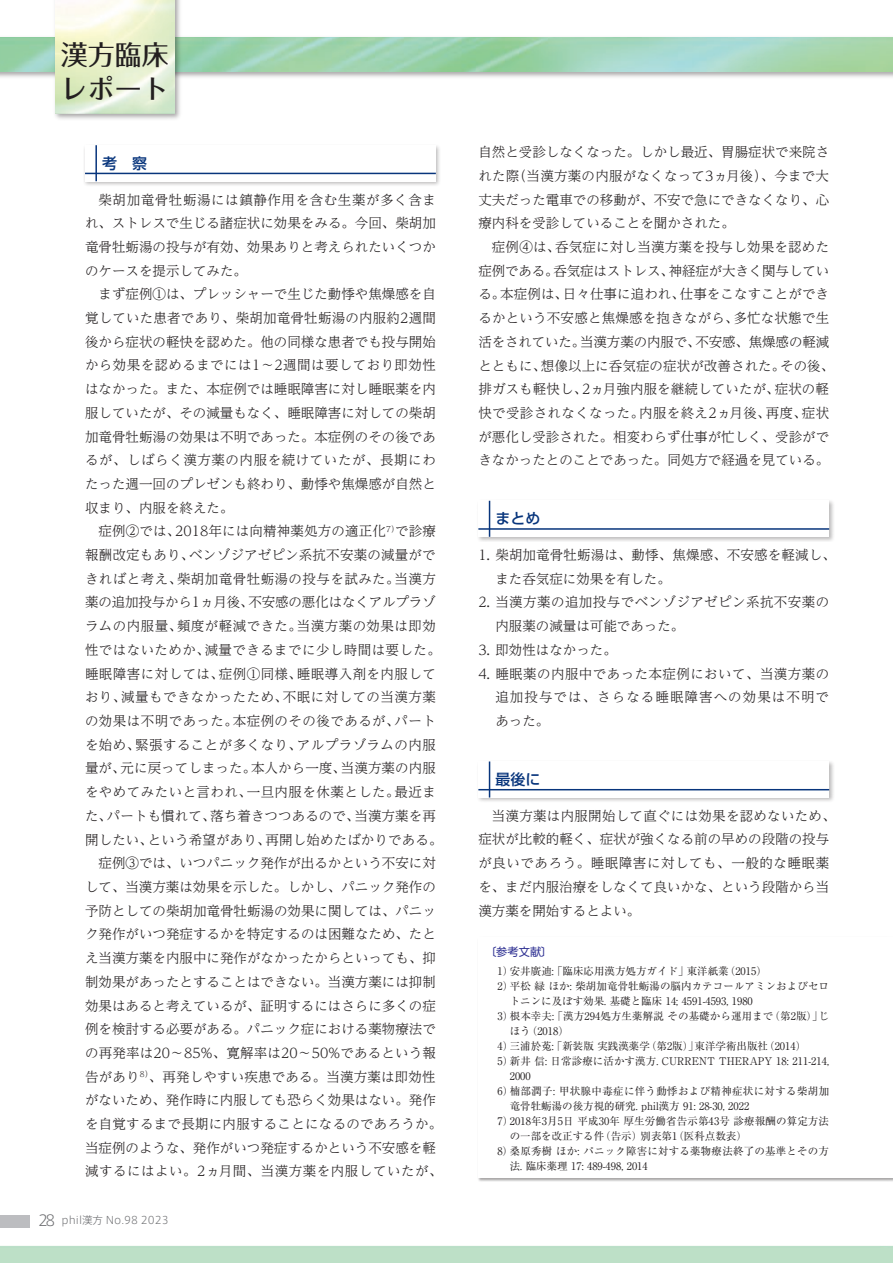
<style>
.page{position:relative;width:893px;height:1263px;background:#fff}
.page>*{position:absolute;margin:0;border:0;box-sizing:border-box;transform-origin:0 0}
.t1{font:500 27px/34.5px "Folk Pro";color:#231f20}
.t2{font:500 15px "UD Shin Go Pr 6";color:#08357c}
.t3{font:300 13.5px/23.7px "UD Reimin Pr 6";letter-spacing:.005em;color:#231f20;text-align:justify}
.t4{font:300 13.5px/23.7px "UD Reimin Pr 6";letter-spacing:.03em;color:#231f20}
.t5{font:11.25px "UD Shin Go Pr 6";color:#2e3092}
.t6{font:10.5px "Ryumin Pr 6";letter-spacing:.005em;color:#231f20}
.t7{font:10.5px "Ryumin Pr 6";letter-spacing:.03em;color:#231f20}
.t8{font:300 10.5px "Axis Std";color:#6c6d70}
.s1{font-size:15px}
</style>
<div class="page">
<img style="left:51px;top:0;width:132px;height:119px">
<img style="left:56px;top:0;width:119px;height:114px">
<div style="left:0;top:1215px;width:30px;height:13px;background:#bcbdc0"></div>
<div style="left:83px;top:143px;width:358px;height:44px;background:#231f20;opacity:.3"></div>
<div style="left:85px;top:145px;width:351px;height:36px;background:#fff"></div>
<hr style="left:95px;top:145px;width:2px;height:36px;background:#08357c">
<hr style="left:85px;top:173px;width:351px;height:1px;background:#08357c">
<div style="left:476px;top:499px;width:359px;height:43px;background:#231f20;opacity:.3"></div>
<div style="left:478px;top:501px;width:351px;height:36px;background:#fff"></div>
<hr style="left:489px;top:501px;width:1px;height:36px;background:#08357c">
<hr style="left:478px;top:528px;width:351px;height:2px;background:#08357c">
<div style="left:476px;top:759px;width:359px;height:44px;background:#231f20;opacity:.3"></div>
<div style="left:478px;top:761px;width:351px;height:36px;background:#fff"></div>
<hr style="left:489px;top:761px;width:1px;height:36px;background:#08357c">
<hr style="left:478px;top:789px;width:351px;height:1px;background:#08357c">
<h1 class="t1" style="left:61px;top:33px;width:109px">漢方臨床レポート</h1>
<p class="t2" style="left:102px;top:151px;width:46px">考　察</p>
<p class="t3" style="left:85px;top:187px;width:352px;text-indent:14px">柴胡加竜骨牡蛎湯には鎮静作用を含む生薬が多く含まれ、ストレスで生じる諸症状に効果をみる。今回、柴胡加竜骨牡蛎湯の投与が有効、効果ありと考えられたいくつかのケースを提示してみた。</p>
<p class="t3" style="left:85px;top:282px;width:352px;text-indent:14px">まず症例①は、プレッシャーで生じた動悸や焦燥感を自覚していた患者であり、柴胡加竜骨牡蛎湯の内服約2週間後から症状の軽快を認めた。他の同様な患者でも投与開始から効果を認めるまでには1～2週間は要しており即効性はなかった。また、本症例では睡眠障害に対し睡眠薬を内服していたが、その減量もなく、睡眠障害に対しての柴胡加竜骨牡蛎湯の効果は不明であった。本症例のその後であるが、しばらく漢方薬の内服を続けていたが、長期にわたった週一回のプレゼンも終わり、動悸や焦燥感が自然と収まり、内服を終えた。</p>
<p class="t3" style="left:85px;top:519px;width:359px;text-align:center">症例②では、2018年には向精神薬処方の適正化<sup>7）</sup>で診療<br>報酬改定もあり、ベンゾジアゼピン系抗不安薬の減量ができればと考え、柴胡加竜骨牡蛎湯の投与を試みた。当漢方薬の追加投与から1ヵ月後、不安感の悪化はなくアルプラゾラムの内服量、頻度が軽減できた。当漢方薬の効果は即効性ではないためか、減量できるまでに少し時間は要した。睡眠障害に対しては、症例①同様、睡眠導入剤を内服しており、減量もできなかったため、不眠に対しての当漢方薬の効果は不明であった。本症例のその後であるが、パートを始め、緊張することが多くなり、アルプラゾラムの内服量が、元に戻ってしまった。本人から一度、当漢方薬の内服をやめてみたいと言われ、一旦内服を休薬とした。最近また、パートも慣れて、落ち着きつつあるので、当漢方薬を再開したい、という希望があり、再開し始めたばかりである。症例③では、いつパニック発作が出るかという不安に対<br>して、当漢方薬は効果を示した。しかし、パニック発作の予防としての柴胡加竜骨牡蛎湯の効果に関しては、パニック発作がいつ発症するかを特定するのは困難なため、たとえ当漢方薬を内服中に発作がなかったからといっても、抑制効果があったとすることはできない。当漢方薬には抑制効果はあると考えているが、証明するにはさらに多くの症例を検討する必要がある。パニック症における薬物療法での再発率は20～85%、寛解率は20～50%であるという報告があり<sup>8）</sup>、再発しやすい疾患である。当漢方薬は即効性がないため、発作時に内服しても恐らく効果はない。発作を自覚するまで長期に内服することになるのであろうか。当症例のような、発作がいつ発症するかという不安感を軽減するにはよい。2ヵ月間、当漢方薬を内服していたが、</p>
<p class="t8" style="left:38px;top:1213px;width:132px"><span class="s1">28</span> phil漢方 No.98 2023</p>
<p class="t3" style="left:478px;top:140px;width:352px">自然と受診しなくなった。しかし最近、胃腸症状で来院された際（当漢方薬の内服がなくなって3ヵ月後）、今まで大丈夫だった電車での移動が、不安で急にできなくなり、心療内科を受診していることを聞かされた。</p>
<p class="t3" style="left:478px;top:234px;width:357px;text-align:left;text-indent:14px">症例④は、呑気症に対し当漢方薬を投与し効果を認めた症例である。呑気症はストレス、神経症が大きく関与している。本症例は、日々仕事に追われ、仕事をこなすことができるかという不安感と焦燥感を抱きながら、多忙な状態で生活をされていた。当漢方薬の内服で、不安感、焦燥感の軽減とともに、想像以上に呑気症の症状が改善された。その後、排ガスも軽快し、2ヵ月強内服を継続していたが、症状の軽快で受診されなくなった。内服を終え2ヵ月後、再度、症状が悪化し受診された。相変わらず仕事が忙しく、受診ができなかったとのことであった。同処方で経過を見ている。</p>
<p class="t2" style="left:495px;top:507px;width:46px">まとめ</p>
<p class="t3" style="left:495px;top:543px;width:342px;text-indent:-17px">1. 柴胡加竜骨牡蛎湯は、動悸、焦燥感、不安感を軽減し、また呑気症に効果を有した。</p>
<p class="t4" style="left:495px;top:590px;width:335px;text-indent:-17px">2. 当漢方薬の追加投与でベンゾジアゼピン系抗不安薬の内服薬の減量は可能であった。</p>
<p class="t3" style="left:478px;top:637px;width:140px">3. 即効性はなかった。</p>
<p class="t3" style="left:495px;top:661px;width:335px;text-indent:-17px">4. 睡眠薬の内服中であった本症例において、当漢方薬の追加投与では、さらなる睡眠障害への効果は不明であった。</p>
<p class="t2" style="left:495px;top:767px;width:46px">最後に</p>
<p class="t3" style="left:478px;top:803px;width:359px;text-align:left;text-indent:14px">当漢方薬は内服開始して直ぐには効果を認めないため、症状が比較的軽く、症状が強くなる前の早めの段階の投与が良いであろう。睡眠障害に対しても、一般的な睡眠薬を、まだ内服治療をしなくて良いかな、という段階から当漢方薬を開始するとよい。</p>
<p class="t5" style="left:485px;top:943px;width:69px">〔参考文献〕</p>
<p class="t6" style="left:497px;top:962px;width:271px">1）安井廣迪: 「臨床応用漢方処方ガイド」東洋紙業（2015）</p>
<p class="t6" style="left:497px;top:977px;width:333px">2）平松緑ほか: 柴胡加竜骨牡蛎湯の脳内カテコールアミンおよびセロ</p>
<p class="t6" style="left:510px;top:992px;width:245px">トニンに及ぼす効果. 基礎と臨床 14; 4591-4593, 1980</p>
<p class="t6" style="left:497px;top:1007px;width:333px">3）根本幸夫: 「漢方294処方生薬解説その基礎から運用まで（第2版）」じ</p>
<p class="t6" style="left:510px;top:1022px;width:61px">ほう（2018）</p>
<p class="t6" style="left:497px;top:1037px;width:310px">4）三浦於菟: 「新装版実践漢薬学（第2版）」東洋学術出版社（2014）</p>
<p class="t6" style="left:497px;top:1052px;width:333px">5）新井信: 日常診療に活かす漢方. CURRENT THERAPY 18: 211-214,</p>
<p class="t6" style="left:510px;top:1067px;width:22px">2000</p>
<p class="t7" style="left:497px;top:1082px;width:333px">6）楠部潤子: 甲状腺中毒症に伴う動悸および精神症状に対する柴胡加</p>
<p class="t6" style="left:510px;top:1097px;width:241px">竜骨牡蛎湯の後方視的研究. phil漢方 91: 28-30, 2022</p>
<p class="t6" style="left:497px;top:1112px;width:333px">7）2018年3月5日平成30年厚生労働省告示第43号診療報酬の算定方法</p>
<p class="t6" style="left:510px;top:1127px;width:239px">の一部を改正する件（告示）別表第1（医科点数表）</p>
<p class="t6" style="left:497px;top:1142px;width:333px">8）桑原秀樹ほか: パニック障害に対する薬物療法終了の基準とその方</p>
<p class="t6" style="left:510px;top:1157px;width:140px">法. 臨床薬理 17: 489-498, 2014</p>
</div>
